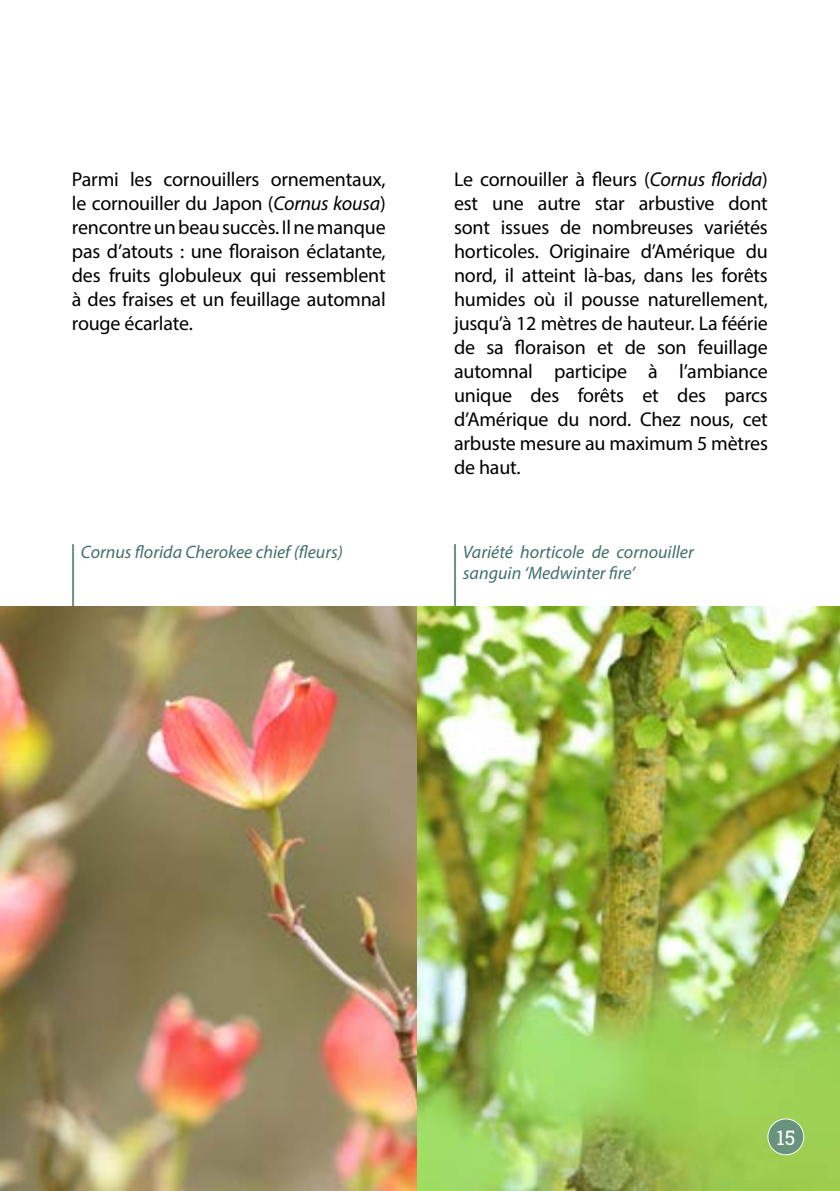
<style>
.page{position:relative;width:840px;height:1191px;background:#fff}
.page>*{position:absolute;margin:0;border:0;box-sizing:border-box;transform-origin:0 0}
.t1{font:20px/24px "Myriad Pro";letter-spacing:-.01em;color:#000;text-align:justify}
.t2{font:20px "Roboto Slab";color:#fff}
.t3{font:italic 18px/21.6px "Myriad Pro";color:#43706a}
.s1{font-style:italic}
</style>
<div class="page">
<hr style="left:72px;top:544px;width:2px;height:400px;background:#68937e">
<hr style="left:454px;top:544px;width:2px;height:400px;background:#68937e">
<img style="left:0;top:607px;width:417px;height:584px">
<img style="left:0;top:608px;width:1px;height:583px">
<img style="left:417px;top:607px;width:422px;height:584px">
<div style="left:767px;top:1119px;width:36px;height:35px;background:#68937e;border-radius:50%"></div>
<div style="left:767px;top:1118px;width:36px;height:37px;border:1px solid #fff;border-radius:50%"></div>
<p class="t1" style="left:72px;top:167px;width:315px">Parmi les cornouillers ornementaux, le cornouiller du Japon (<span class="s1">Cornus kousa</span>) rencontre un beau succès. Il ne manque pas d’atouts : une floraison éclatante, des fruits globuleux qui ressemblent à des fraises et un feuillage automnal rouge écarlate.</p>
<p class="t1" style="left:454px;top:167px;width:315px">Le cornouiller à fleurs (<span class="s1">Cornus florida</span>) est une autre star arbustive dont sont issues de nombreuses variétés horticoles. Originaire d’Amérique du nord, il atteint là-bas, dans les forêts humides où il pousse naturellement, jusqu’à 12 mètres de hauteur. La féérie de sa floraison et de son feuillage automnal participe à l’ambiance unique des forêts et des parcs d’Amérique du nord. Chez nous, cet arbuste mesure au maximum 5 mètres de haut.</p>
<p class="t3" style="left:81px;top:540px;width:263px">Cornus florida Cherokee chief (fleurs)</p>
<p class="t3" style="left:462px;top:540px;width:232px">Variété horticole de cornouiller sanguin ‘Medwinter fire’</p>
<p class="t2" style="left:776px;top:1123px;width:20px">15</p>
</div>
